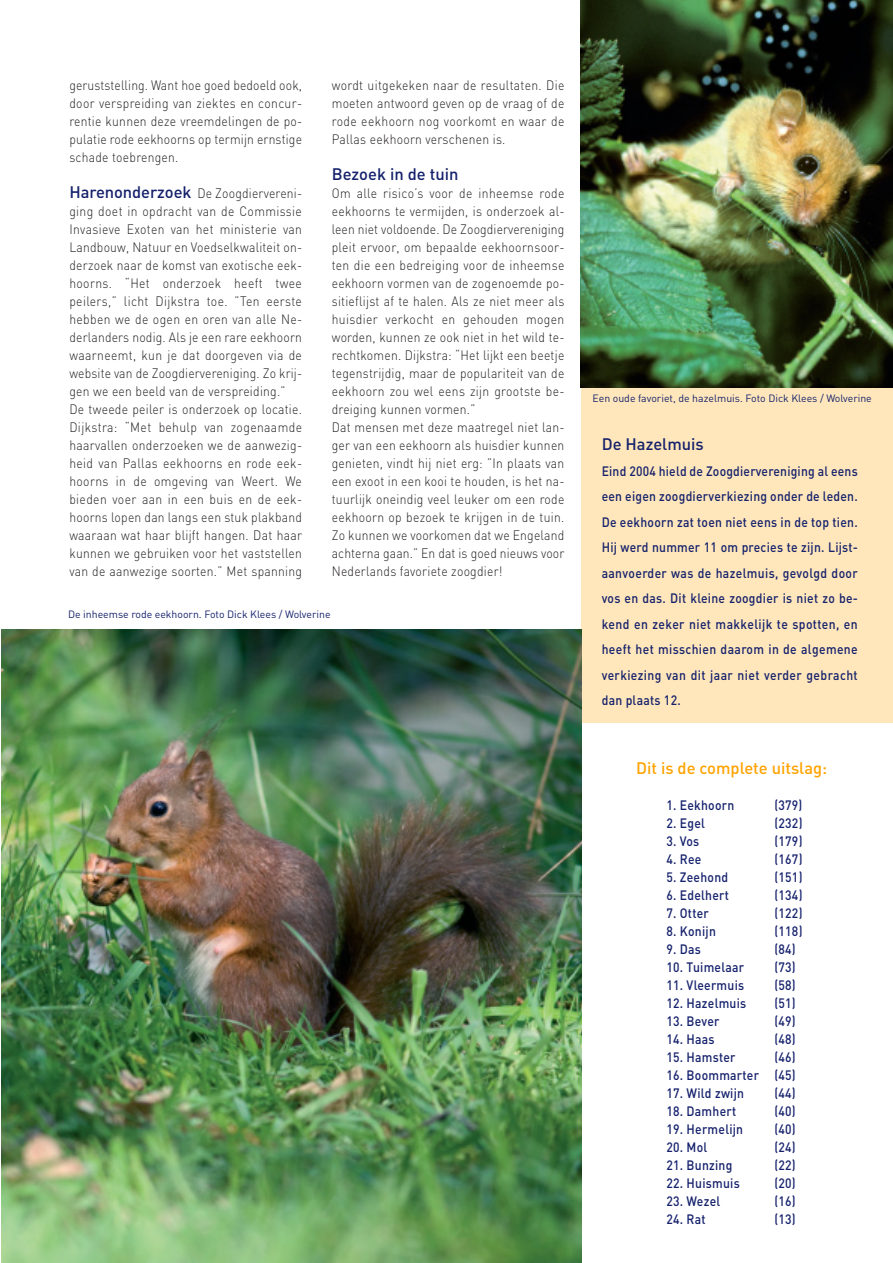
<style>
.page{position:relative;width:893px;height:1263px;background:#fff}
.page>*{position:absolute;margin:0;border:0;box-sizing:border-box;transform-origin:0 0}
.t1{font:500 16.5px "DIN";color:#15216c}
.t2{font:500 16.5px "DIN";color:#ffa300}
.t3{font:300 13.5px/18px "DIN";letter-spacing:.02em;color:#231f20;text-align:justify;scale:.9 1}
.t4{font:500 13.5px/25.5px "DIN";letter-spacing:.02em;color:#15216c;text-align:justify;scale:.9 1}
.t5{font:10.5px "DIN";color:#15216c}
.s1{font-weight:500;font-size:16.5px;color:#15216c}
</style>
<div class="page">
<div style="left:581px;top:1px;width:312px;height:722px;background:#ffe7bb"></div>
<img style="left:1px;top:629px;width:581px;height:634px">
<img style="left:580px;top:0;width:313px;height:388px">
<p class="t3" style="left:69px;top:78px;width:260px">geruststelling. Want hoe goed bedoeld ook, door verspreiding van ziektes en concur&shy;rentie kunnen deze vreemdelingen de po&shy;pulatie rode eekhoorns op termijn ernstige schade toebrengen.</p>
<p class="t3" style="left:69px;top:186px;width:260px;text-align:left"><span class="s1">Harenonderzoek</span> De Zoogdiervereni&shy;ging doet in opdracht van de Commissie Invasieve Exoten van het ministerie van Landbouw, Natuur en Voedselkwaliteit on&shy;derzoek naar de komst van exotische eek&shy;hoorns. “Het onderzoek heeft twee peilers,” licht Dijkstra toe. ”Ten eerste hebben we de ogen en oren van alle Ne&shy;derlanders nodig. Als je een rare eekhoorn waarneemt, kun je dat doorgeven via de website van de Zoogdiervereniging. Zo krij&shy;gen we een beeld van de verspreiding.” De tweede peiler is onderzoek op locatie.<br>Dijkstra: “Met behulp van zogenaamde haarvallen onderzoeken we de aanwezig&shy;heid van Pallas eekhoorns en rode eek&shy;hoorns in de omgeving van Weert. We bieden voer aan in een buis en de eek&shy;hoorns lopen dan langs een stuk plakband waaraan wat haar blijft hangen. Dat haar kunnen we gebruiken voor het vaststellen van de aanwezige soorten.” Met spanning</p>
<p class="t3" style="left:332px;top:78px;width:260px">wordt uitgekeken naar de resultaten. Die moeten antwoord geven op de vraag of de rode eekhoorn nog voorkomt en waar de Pallas eekhoorn verschenen is.</p>
<p class="t1" style="left:332px;top:168px;width:128px">Bezoek in de tuin</p>
<p class="t3" style="left:332px;top:186px;width:260px;text-align:left">Om alle risico’s voor de inheemse rode eekhoorns te vermijden, is onderzoek al&shy;leen niet voldoende. De Zoogdiervereniging pleit ervoor, om bepaalde eekhoornsoor&shy;ten die een bedreiging voor de inheemse eekhoorn vormen van de zogenoemde po&shy;sitieflijst af te halen. Als ze niet meer als huisdier verkocht en gehouden mogen worden, kunnen ze ook niet in het wild te&shy;rechtkomen. Dijkstra: “Het lijkt een beetje tegenstrijdig, maar de populariteit van de eekhoorn zou wel eens zijn grootste be&shy;dreiging kunnen vormen.”<br>Dat mensen met deze maatregel niet lan&shy;ger van een eekhoorn als huisdier kunnen genieten, vindt hij niet erg: ”In plaats van een exoot in een kooi te houden, is het na&shy;tuurlijk oneindig veel leuker om een rode eekhoorn op bezoek te krijgen in de tuin.<br>Zo kunnen we voorkomen dat we Engeland achterna gaan.” En dat is goed nieuws voor Nederlands favoriete zoogdier!</p>
<p class="t5" style="left:68px;top:611px;width:264px">De inheemse rode eekhoorn. Foto Dick Klees / Wolverine</p>
<p class="t5" style="left:592px;top:394px;width:281px">Een oude favoriet, de hazelmuis. Foto Dick Klees / Wolverine</p>
<p class="t1" style="left:602px;top:438px;width:104px">De Hazelmuis</p>
<p class="t4" style="left:602px;top:459px;width:286px">Eind 2004 hield de Zoogdiervereniging al eens een eigen zoogdierverkiezing onder de leden.<br>De eekhoorn zat toen niet eens in de top tien.<br>Hij werd nummer 11 om precies te zijn. Lijst&shy;aanvoerder was de hazelmuis, gevolgd door vos en das. Dit kleine zoogdier is niet zo be&shy;kend en zeker niet makkelijk te spotten, en heeft het misschien daarom in de algemene verkiezing van dit jaar niet verder gebracht dan plaats 12.</p>
<p class="t2" style="left:636px;top:762px;width:193px">Dit is de complete uitslag:</p>
<p class="t4" style="left:666px;top:794px;width:77px">1. Eekhoorn</p>
<p class="t4" style="left:774px;top:794px;width:33px">(379)</p>
<p class="t4" style="left:666px;top:812px;width:44px">2. Egel</p>
<p class="t4" style="left:774px;top:812px;width:33px">(232)</p>
<p class="t4" style="left:666px;top:830px;width:38px">3. Vos</p>
<p class="t4" style="left:774px;top:830px;width:33px">(179)</p>
<p class="t4" style="left:666px;top:848px;width:41px">4. Ree</p>
<p class="t4" style="left:774px;top:848px;width:33px">(167)</p>
<p class="t4" style="left:666px;top:866px;width:70px">5. Zeehond</p>
<p class="t4" style="left:774px;top:866px;width:33px">(151)</p>
<p class="t4" style="left:666px;top:884px;width:71px">6. Edelhert</p>
<p class="t4" style="left:774px;top:884px;width:33px">(134)</p>
<p class="t4" style="left:666px;top:902px;width:49px">7. Otter</p>
<p class="t4" style="left:774px;top:902px;width:33px">(122)</p>
<p class="t4" style="left:666px;top:920px;width:57px">8. Konijn</p>
<p class="t4" style="left:774px;top:920px;width:33px">(118)</p>
<p class="t4" style="left:666px;top:938px;width:40px">9. Das</p>
<p class="t4" style="left:774px;top:938px;width:25px">(84)</p>
<p class="t4" style="left:666px;top:956px;width:88px">10. Tuimelaar</p>
<p class="t4" style="left:774px;top:956px;width:25px">(73)</p>
<p class="t4" style="left:666px;top:974px;width:88px">11. Vleermuis</p>
<p class="t4" style="left:774px;top:974px;width:25px">(58)</p>
<p class="t4" style="left:666px;top:992px;width:90px">12. Hazelmuis</p>
<p class="t4" style="left:774px;top:992px;width:25px">(51)</p>
<p class="t4" style="left:666px;top:1010px;width:61px">13. Bever</p>
<p class="t4" style="left:774px;top:1010px;width:25px">(49)</p>
<p class="t4" style="left:666px;top:1028px;width:55px">14. Haas</p>
<p class="t4" style="left:774px;top:1028px;width:25px">(48)</p>
<p class="t4" style="left:666px;top:1046px;width:78px">15. Hamster</p>
<p class="t4" style="left:774px;top:1046px;width:25px">(46)</p>
<p class="t4" style="left:666px;top:1064px;width:145px">16. Boommarter (45)</p>
<p class="t4" style="left:666px;top:1082px;width:88px">17. Wild zwijn</p>
<p class="t4" style="left:774px;top:1082px;width:25px">(44)</p>
<p class="t4" style="left:666px;top:1100px;width:79px">18. Damhert</p>
<p class="t4" style="left:774px;top:1100px;width:25px">(40)</p>
<p class="t4" style="left:666px;top:1118px;width:87px">19. Hermelijn</p>
<p class="t4" style="left:774px;top:1118px;width:25px">(40)</p>
<p class="t4" style="left:666px;top:1136px;width:47px">20. Mol</p>
<p class="t4" style="left:774px;top:1136px;width:25px">(24)</p>
<p class="t4" style="left:666px;top:1154px;width:75px">21. Bunzing</p>
<p class="t4" style="left:774px;top:1154px;width:25px">(22)</p>
<p class="t4" style="left:666px;top:1172px;width:83px">22. Huismuis</p>
<p class="t4" style="left:774px;top:1172px;width:25px">(20)</p>
<p class="t4" style="left:666px;top:1190px;width:61px">23. Wezel</p>
<p class="t4" style="left:774px;top:1190px;width:25px">(16)</p>
<p class="t4" style="left:666px;top:1208px;width:45px">24. Rat</p>
<p class="t4" style="left:774px;top:1208px;width:25px">(13)</p>
</div>
